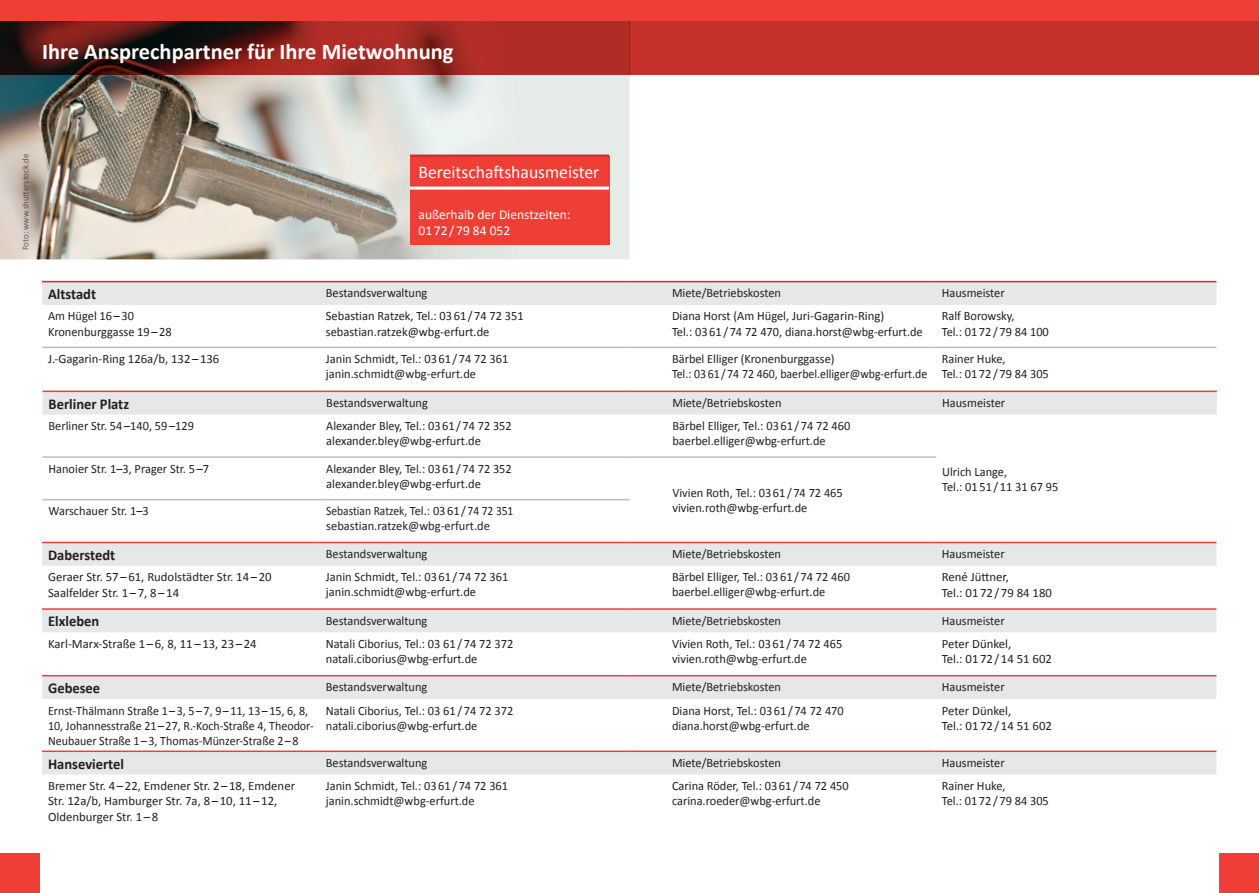
<style>
.page{position:relative;width:1259px;height:893px;background:#fff}
.page>*{position:absolute;margin:0;border:0;box-sizing:border-box;transform-origin:0 0}
.t1{font:700 22.5px "Calibri";color:#fff}
.t2{font:18px "Calibri";color:#fff}
.t3{font:700 15px "Calibri";color:#231f20}
.t4{font:13.5px/16.2px "Calibri";color:#fff}
.t5{font:12.75px/15.3px "Calibri";color:#231f20}
.t6{font:12.75px/15.3px "Calibri";color:#231f20;scale:.94 1}
.t7{font:12.75px/15.3px "Calibri";color:#231f20;scale:.96 1}
.t8{font:12.75px/15.3px "Calibri";color:#231f20;scale:.9 1}
.t9{font:9px "Calibri";color:#231f20}
</style>
<div class="page">
<div style="left:629px;top:0;width:630px;height:74px;background:#c5312a"></div>
<div style="left:629px;top:0;width:630px;height:21px;background:#ee3e35"></div>
<div style="left:1219px;top:853px;width:40px;height:40px;background:#ee3e35"></div>
<img style="left:0;top:74px;width:629px;height:185px">
<svg style="left:0;top:21px;width:629px;height:53px;background:#7c211c"></svg>
<div style="left:0;top:0;width:629px;height:21px;background:#ee3e35"></div>
<svg style="left:43px;top:392px;width:1173px;height:23px;background:#e6e6e8"></svg>
<hr style="left:43px;top:391px;width:277px;height:1px;background:#ee3e35">
<hr style="left:320px;top:391px;width:310px;height:1px;background:#ee3e35">
<hr style="left:630px;top:391px;width:306px;height:1px;background:#ee3e35">
<hr style="left:936px;top:391px;width:280px;height:1px;background:#ee3e35">
<hr style="left:43px;top:456px;width:277px;height:2px;background:#bcbdc0">
<hr style="left:320px;top:456px;width:310px;height:2px;background:#bcbdc0">
<hr style="left:43px;top:499px;width:277px;height:1px;background:#bcbdc0">
<hr style="left:320px;top:499px;width:310px;height:1px;background:#bcbdc0">
<hr style="left:630px;top:456px;width:306px;height:2px;background:#bcbdc0">
<div style="left:42px;top:282px;width:1174px;height:23px;background:#e6e7e9"></div>
<hr style="left:42px;top:281px;width:278px;height:1px;background:#c5312a">
<hr style="left:320px;top:281px;width:309px;height:1px;background:#c5312a">
<hr style="left:629px;top:281px;width:306px;height:1px;background:#c5312a">
<hr style="left:935px;top:281px;width:281px;height:1px;background:#c5312a">
<hr style="left:42px;top:347px;width:278px;height:1px;background:#bcbdc0">
<hr style="left:320px;top:347px;width:309px;height:1px;background:#bcbdc0">
<hr style="left:629px;top:347px;width:306px;height:1px;background:#bcbdc0">
<hr style="left:935px;top:347px;width:281px;height:1px;background:#bcbdc0">
<div style="left:42px;top:543px;width:1174px;height:23px;background:#e6e7e9"></div>
<hr style="left:42px;top:542px;width:278px;height:1px;background:#ee3e35">
<hr style="left:320px;top:542px;width:309px;height:1px;background:#ee3e35">
<hr style="left:629px;top:542px;width:306px;height:1px;background:#ee3e35">
<hr style="left:935px;top:542px;width:281px;height:1px;background:#ee3e35">
<div style="left:42px;top:610px;width:1174px;height:22px;background:#e6e7e9"></div>
<hr style="left:42px;top:608px;width:278px;height:2px;background:#ee3e35">
<hr style="left:320px;top:608px;width:309px;height:2px;background:#ee3e35">
<hr style="left:629px;top:608px;width:306px;height:2px;background:#ee3e35">
<hr style="left:935px;top:608px;width:281px;height:2px;background:#ee3e35">
<div style="left:42px;top:676px;width:1174px;height:23px;background:#e6e7e9"></div>
<hr style="left:42px;top:675px;width:278px;height:1px;background:#ee3e35">
<hr style="left:320px;top:675px;width:309px;height:1px;background:#ee3e35">
<hr style="left:629px;top:675px;width:306px;height:1px;background:#ee3e35">
<hr style="left:935px;top:675px;width:281px;height:1px;background:#ee3e35">
<div style="left:0;top:853px;width:40px;height:40px;background:#ee3e35"></div>
<div style="left:42px;top:752px;width:1174px;height:22px;background:#e6e7e9"></div>
<hr style="left:42px;top:750px;width:278px;height:2px;background:#ee3e35">
<hr style="left:320px;top:750px;width:309px;height:2px;background:#ee3e35">
<hr style="left:629px;top:750px;width:306px;height:2px;background:#ee3e35">
<hr style="left:935px;top:750px;width:281px;height:2px;background:#ee3e35">
<div style="left:410px;top:156px;width:199px;height:88px;background:#ee3e35"></div>
<hr style="left:410px;top:155px;width:199px;height:2px;background:#c5312a">
<hr style="left:410px;top:187px;width:199px;height:3px;background:#fff">
<h1 class="t1" style="left:42px;top:38px;width:413px">Ihre Ansprechpartner für Ihre Mietwohnung</h1>
<p class="t9" style="left:20px;top:250px;width:98px;rotate:-90deg">Foto: www.shutterstock.de</p>
<h2 class="t2" style="left:418px;top:161px;width:182px">Bereitschaftshausmeister</h2>
<p class="t4" style="left:418px;top:206px;width:153px">außerhalb der Dienstzeiten:<br>0172/79 84 052</p>
<p class="t3" style="left:48px;top:285px;width:50px">Altstadt</p>
<p class="t5" style="left:326px;top:285px;width:103px">Bestandsverwaltung</p>
<p class="t5" style="left:672px;top:285px;width:111px">Miete/Betriebskosten</p>
<p class="t5" style="left:941px;top:285px;width:64px">Hausmeister</p>
<p class="t5" style="left:48px;top:308px;width:125px">Am Hügel 16–30<br>Kronenburggasse 19–28</p>
<p class="t5" style="left:326px;top:308px;width:199px">Sebastian Ratzek, Tel.: 03 61/74 72 351 sebastian.ratzek@wbg-erfurt.de</p>
<p class="t5" style="left:672px;top:308px;width:252px">Diana Horst (Am Hügel, Juri-Gagarin-Ring)<br>Tel.: 0361/74 72 470, diana.horst@wbg-erfurt.de</p>
<p class="t5" style="left:941px;top:308px;width:109px">Ralf Borowsky,<br>Tel.: 0172/79 84 100</p>
<p class="t5" style="left:48px;top:350px;width:173px">J.-Gagarin-Ring 126a/b, 132–136</p>
<p class="t5" style="left:326px;top:350px;width:184px">Janin Schmidt, Tel.: 03 61/74 72 361 janin.schmidt@wbg-erfurt.de</p>
<p class="t5" style="left:672px;top:350px;width:257px">Bärbel Elliger (Kronenburggasse)<br>Tel.: 0361/74 72 460, baerbel.elliger@wbg-erfurt.de</p>
<p class="t5" style="left:941px;top:350px;width:109px">Rainer Huke,<br>Tel.: 0172/79 84 305</p>
<p class="t3" style="left:49px;top:394px;width:82px">Berliner Platz</p>
<p class="t5" style="left:326px;top:394px;width:103px">Bestandsverwaltung</p>
<p class="t5" style="left:672px;top:394px;width:111px">Miete/Betriebskosten</p>
<p class="t5" style="left:942px;top:394px;width:64px">Hausmeister</p>
<p class="t5" style="left:49px;top:418px;width:147px">Berliner Str. 54–140, 59–129</p>
<p class="t7" style="left:326px;top:418px;width:195px">Alexander Bley, Tel.: 0361/74 72 352 alexander.bley@wbg-erfurt.de</p>
<p class="t5" style="left:672px;top:418px;width:179px">Bärbel Elliger, Tel.: 03 61/74 72 460 baerbel.elliger@wbg-erfurt.de</p>
<p class="t5" style="left:942px;top:463px;width:118px">Ulrich Lange,<br>Tel.: 0151/11 31 67 95</p>
<p class="t5" style="left:49px;top:460px;width:162px">Hanoier Str. 1–3, Prager Str. 5 –7</p>
<p class="t7" style="left:326px;top:460px;width:195px">Alexander Bley, Tel.: 0361/74 72 352 alexander.bley@wbg-erfurt.de</p>
<p class="t5" style="left:672px;top:484px;width:172px">Vivien Roth, Tel.: 03 61/74 72 465</p>
<p class="t5" style="left:49px;top:503px;width:102px">Warschauer Str. 1–3</p>
<p class="t5" style="left:672px;top:500px;width:136px">vivien.roth@wbg-erfurt.de</p>
<p class="t8" style="left:326px;top:503px;width:209px">Sebastian Ratzek, Tel.: 0361/ 74 72 351 sebastian.ratzek@wbg-erfurt.de</p>
<p class="t3" style="left:48px;top:545px;width:69px">Daberstedt</p>
<p class="t5" style="left:326px;top:546px;width:103px">Bestandsverwaltung</p>
<p class="t5" style="left:672px;top:546px;width:111px">Miete/Betriebskosten</p>
<p class="t5" style="left:941px;top:546px;width:64px">Hausmeister</p>
<p class="t5" style="left:48px;top:569px;width:225px">Geraer Str. 57–61, Rudolstädter Str. 14–20<br>Saalfelder Str. 1–7, 8–14</p>
<p class="t5" style="left:326px;top:569px;width:184px">Janin Schmidt, Tel.: 03 61/74 72 361 janin.schmidt@wbg-erfurt.de</p>
<p class="t5" style="left:672px;top:569px;width:179px">Bärbel Elliger, Tel.: 03 61/74 72 460 baerbel.elliger@wbg-erfurt.de</p>
<p class="t5" style="left:941px;top:569px;width:112px">René Jüttner,<br>Tel.: 0172/79 84 180</p>
<p class="t3" style="left:48px;top:612px;width:53px">Elxleben</p>
<p class="t5" style="left:326px;top:612px;width:103px">Bestandsverwaltung</p>
<p class="t5" style="left:672px;top:612px;width:111px">Miete/Betriebskosten</p>
<p class="t5" style="left:941px;top:612px;width:64px">Hausmeister</p>
<p class="t5" style="left:48px;top:635px;width:210px">Karl-Marx-Straße 1–6, 8, 11–13, 23–24</p>
<p class="t5" style="left:326px;top:635px;width:189px">Natali Ciborius, Tel.: 03 61 /74 72 372 natali.ciborius@wbg-erfurt.de</p>
<p class="t5" style="left:672px;top:635px;width:172px">Vivien Roth, Tel.: 03 61/74 72 465 vivien.roth@wbg-erfurt.de</p>
<p class="t5" style="left:941px;top:635px;width:112px">Peter Dünkel,<br>Tel.: 0172/14 51 602</p>
<p class="t3" style="left:48px;top:679px;width:54px">Gebesee</p>
<p class="t5" style="left:326px;top:679px;width:103px">Bestandsverwaltung</p>
<p class="t5" style="left:672px;top:679px;width:111px">Miete/Betriebskosten</p>
<p class="t5" style="left:941px;top:679px;width:64px">Hausmeister</p>
<p class="t6" style="left:48px;top:702px;width:284px">Ernst-Thälmann Straße 1–3, 5–7, 9–11, 13–15, 6, 8,<br>10, Johannesstraße 21 –27, R.-Koch-Straße 4, Theodor-<br>Neubauer Straße 1–3, Thomas-Münzer-Straße 2–8</p>
<p class="t5" style="left:326px;top:702px;width:189px">Natali Ciborius, Tel.: 03 61 /74 72 372 natali.ciborius@wbg-erfurt.de</p>
<p class="t5" style="left:672px;top:702px;width:173px">Diana Horst, Tel.: 03 61/74 72 470 diana.horst@wbg-erfurt.de</p>
<p class="t5" style="left:941px;top:702px;width:112px">Peter Dünkel,<br>Tel.: 0172/14 51 602</p>
<p class="t3" style="left:48px;top:754px;width:77px">Hanseviertel</p>
<p class="t5" style="left:326px;top:754px;width:103px">Bestandsverwaltung</p>
<p class="t5" style="left:672px;top:754px;width:111px">Miete/Betriebskosten</p>
<p class="t5" style="left:941px;top:754px;width:64px">Hausmeister</p>
<p class="t5" style="left:48px;top:778px;width:248px">Bremer Str. 4–22, Emdener Str. 2–18, Emdener<br>Str. 12a/b, Hamburger Str. 7a, 8–10, 11–12,<br>Oldenburger Str. 1–8</p>
<p class="t5" style="left:326px;top:778px;width:184px">Janin Schmidt, Tel.: 03 61/74 72 361 janin.schmidt@wbg-erfurt.de</p>
<p class="t5" style="left:672px;top:778px;width:178px">Carina Röder, Tel.: 03 61/74 72 450 carina.roeder@wbg-erfurt.de</p>
<p class="t5" style="left:941px;top:778px;width:109px">Rainer Huke,<br>Tel.: 0172/79 84 305</p>
</div>
